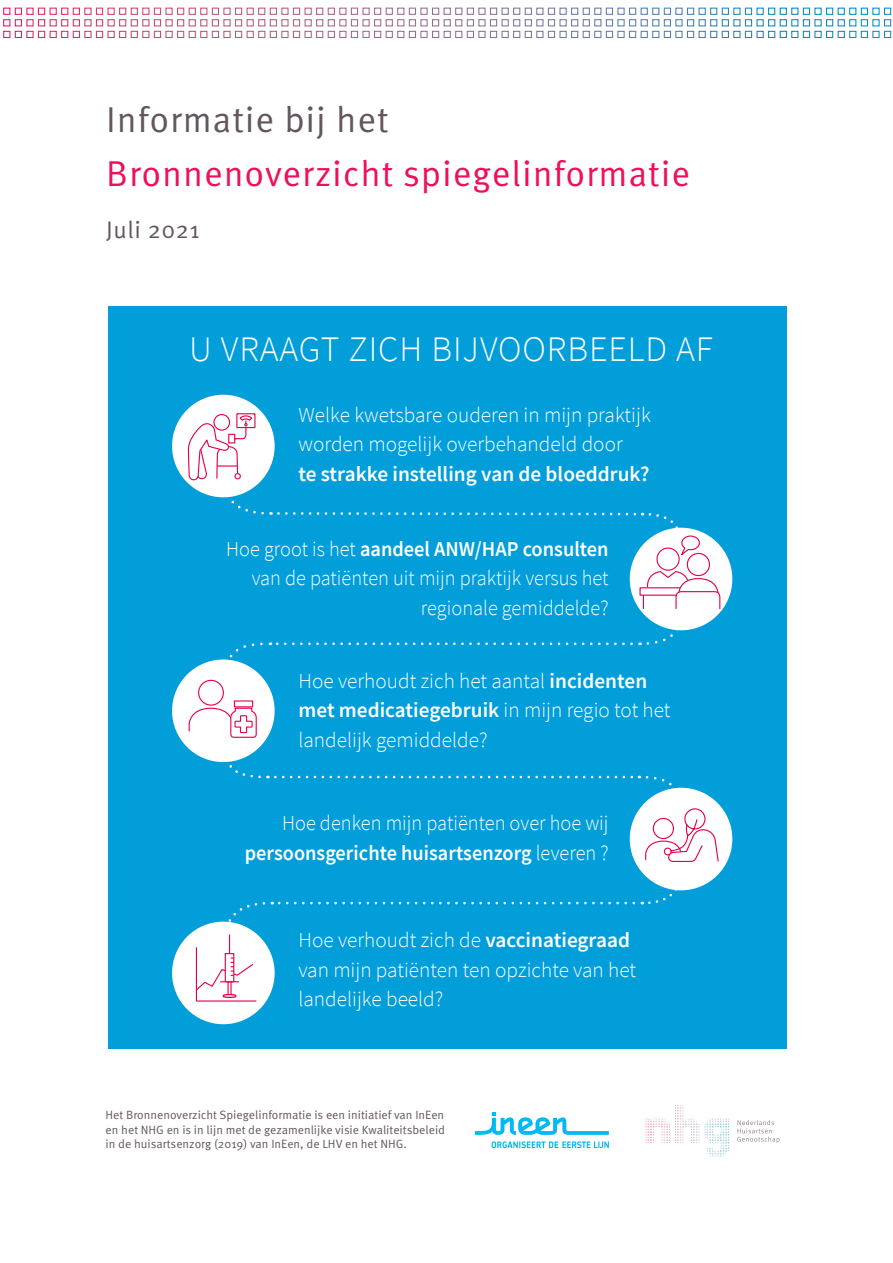
<style>
.page{position:relative;width:893px;height:1263px;background:#fff}
.page>*{position:absolute;margin:0;border:0;box-sizing:border-box;transform-origin:0 0}
.t1{font:36px "Meta Pro Norm";letter-spacing:.025em;color:#ee1059}
.t2{font:36px "Meta Pro Norm";letter-spacing:.025em;color:#63565d}
.t3{font:300 35.85px "Source Sans Pro";letter-spacing:.025em;color:#fff}
.t4{font:24px "Meta Pro Norm";letter-spacing:.025em;color:#63565d}
.t5{font:300 21.3px/29.2px "Source Sans Pro";color:#fff}
.t6{font:300 21.3px/29.2px "Source Sans Pro";color:#fff;text-align:right;scale:.96 1}
.t7{font:600 21.3px "Source Sans Pro";color:#fff}
.t8{font:12px/14.4px "Meta Pro Norm";color:#63565d;text-align:justify}
.s1{font-weight:600}
</style>
<div class="page">
<svg style="left:3px;top:7px;width:888px;height:31px"></svg>
<svg style="left:646px;top:1105px;width:83px;height:14px"></svg>
<svg style="left:737px;top:1120px;width:42px;height:23px"></svg>
<div style="left:108px;top:306px;width:679px;height:742px;background:#019eda"></div>
<div style="left:172px;top:395px;width:103px;height:102px;background:#fff;border-radius:50%"></div>
<div style="left:630px;top:528px;width:102px;height:102px;background:#fff;border-radius:50%"></div>
<div style="left:630px;top:788px;width:102px;height:102px;background:#fff;border-radius:50%"></div>
<div style="left:172px;top:659px;width:103px;height:103px;background:#fff;border-radius:50%"></div>
<div style="left:172px;top:922px;width:103px;height:102px;background:#fff;border-radius:50%"></div>
<div style="left:198px;top:680px;width:26px;height:26px;border:1px solid #e50051;border-radius:50%"></div>
<svg style="left:188px;top:688px;width:531px;height:314px"></svg>
<div style="left:213px;top:414px;width:17px;height:17px;border:1px solid #e50051;border-radius:50%"></div>
<div style="left:236px;top:413px;width:19px;height:15px;border:1px solid #e50051"></div>
<svg style="left:188px;top:415px;width:533px;height:267px"></svg>
<svg style="left:475px;top:1112px;width:134px;height:23px"></svg>
<svg style="left:492px;top:1141px;width:117px;height:7px"></svg>
<h1 class="t2" style="left:106px;top:104px;width:284px">Informatie bij het</h1>
<h1 class="t1" style="left:106px;top:158px;width:585px">Bronnenoverzicht spiegelinformatie</h1>
<p class="t4" style="left:106px;top:219px;width:95px">Juli 2021</p>
<h2 class="t3" style="left:189px;top:336px;width:525px">U VRAAGT ZICH BIJVOORBEELD AF</h2>
<p class="t5" style="left:298px;top:402px;width:354px">Welke kwetsbare ouderen in mijn praktijk worden mogelijk overbehandeld door</p>
<p class="t7" style="left:298px;top:465px;width:353px">te strakke instelling van de bloeddruk?</p>
<p class="t6" style="left:226px;top:536px;width:400px">Hoe groot is het <span class="s1">aandeel ANW/HAP consulten </span>van de patiënten uit mijn praktijk versus het regionale gemiddelde?</p>
<p class="t5" style="left:298px;top:668px;width:374px">Hoe verhoudt zich het aantal <span class="s1">incidenten met medicatiegebruik</span> in mijn regio tot het landelijk gemiddelde?</p>
<p class="t6" style="left:245px;top:810px;width:381px">Hoe denken mijn patiënten over hoe wij <span class="s1">persoonsgerichte huisartsenzorg</span> leveren ?</p>
<p class="t5" style="left:298px;top:927px;width:339px">Hoe verhoudt zich de <span class="s1">vaccinatiegraad </span>van mijn patiënten ten opzichte van het landelijke beeld?</p>
<p class="t8" style="left:106px;top:1108px;width:341px">Het Bronnenoverzicht Spiegelinformatie is een initiatief van InEen en het NHG en is in lijn met de gezamenlijke visie Kwaliteitsbeleid in de huisartsenzorg (2019) van InEen, de LHV en het NHG.</p>
</div>
